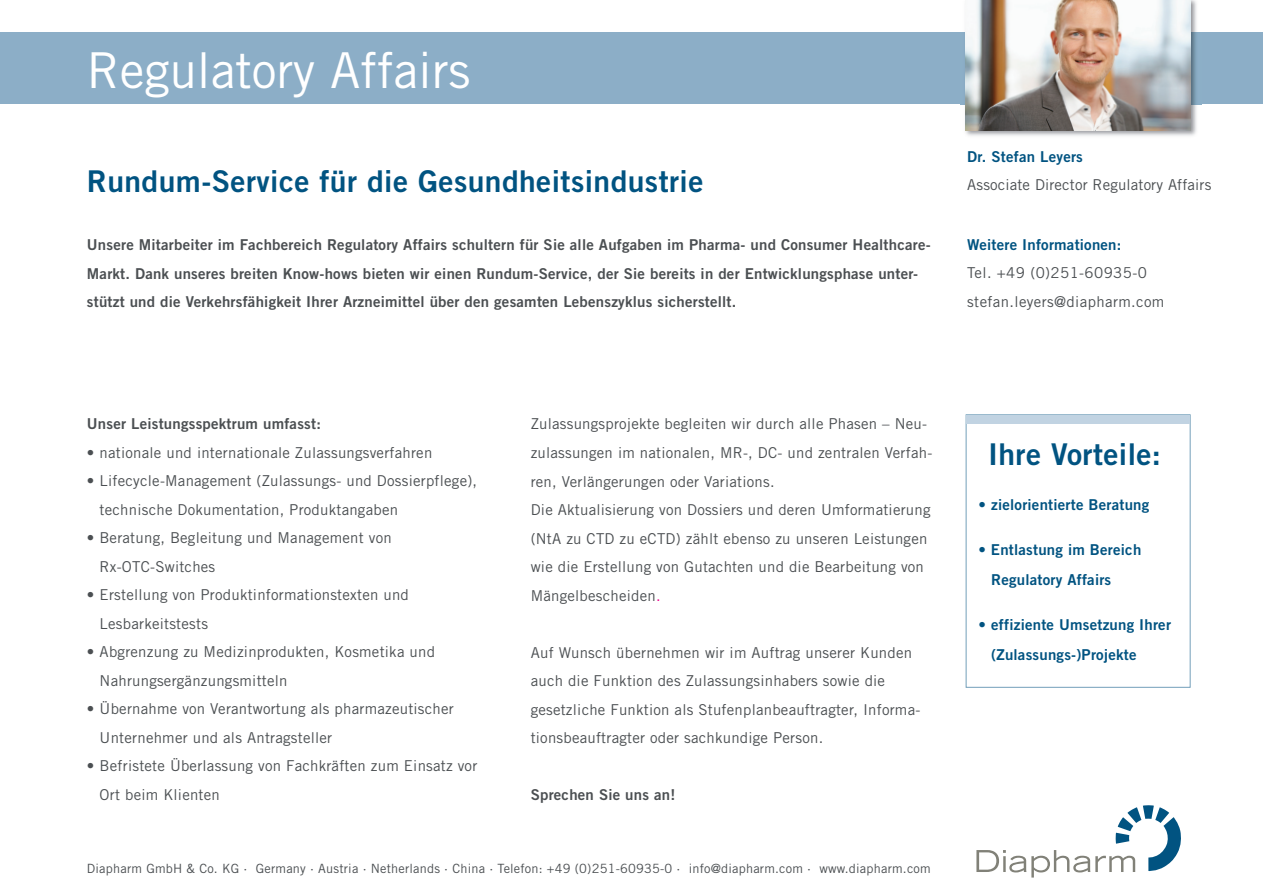
<style>
.page{position:relative;width:1263px;height:893px;background:#fff}
.page>*{position:absolute;margin:0;border:0;box-sizing:border-box;transform-origin:0 0}
.t1{font:49.5px "Trade Gothic";color:#fff}
.t2{font:30px "Trade Gothic Bold Two";letter-spacing:.015em;color:#015381}
.t3{font:15px/28.5px "Trade Gothic";letter-spacing:.015em;color:#4b4f52}
.t4{font:15px/28.5px "Trade Gothic Bold Two";letter-spacing:.015em;color:#4b4f52}
.t5{font:15px/30px "Trade Gothic Bold Two";letter-spacing:.015em;color:#015381}
.t6{font:12.75px "Trade Gothic";letter-spacing:.015em;color:#4b4f52}
.s1{color:#ed028c}
</style>
<div class="page">
<div style="left:966px;top:414px;width:224px;height:274px;border:1px solid #739fba"></div>
<div style="left:0;top:33px;width:1263px;height:71px;background:#8caec7"></div>
<div style="left:966px;top:415px;width:224px;height:9px;background:#c1d3e2"></div>
<img style="left:960px;top:0;width:242px;height:136px">
<img style="left:966px;top:0;width:224px;height:130px">
<svg style="left:976px;top:805px;width:205px;height:72px"></svg>
<h1 class="t1" style="left:87px;top:52px;width:385px">Regulatory Affairs</h1>
<h2 class="t2" style="left:87px;top:170px;width:618px">Rundum-Service für die Gesundheitsindustrie</h2>
<p class="t5" style="left:967px;top:143px;width:117px">Dr. Stefan Leyers</p>
<p class="t3" style="left:967px;top:172px;width:246px">Associate Director Regulatory Affairs</p>
<p class="t4" style="left:87px;top:232px;width:845px">Unsere Mitarbeiter im Fachbereich Regulatory Affairs schultern für Sie alle Aufgaben im Pharma- und Consumer He althcare-<br>Markt. Dank unseres breiten Know-hows bieten wir einen Rundum- Service, der Sie bereits in der Entwicklungsphase unter&shy;stützt und die Verkehrsfähigkeit Ihrer Arzneimittel über den gesamten Lebenszyklus sicherstellt.</p>
<p class="t5" style="left:967px;top:231px;width:156px">Weitere Informationen:</p>
<p class="t3" style="left:967px;top:260px;width:199px">Tel. +49 (0)251-60935-0 stefan.leyers@diapharm.com</p>
<p class="t4" style="left:87px;top:411px;width:236px">Unser Leistungsspektrum umfasst:</p>
<p class="t3" style="left:87px;top:439px;width:347px">• nationale und internationale Zulassungsverfahren</p>
<p class="t3" style="left:100px;top:468px;width:379px;text-indent:-13px">• Lifecycle-Management (Zulassungs- und Dossierpflege), technische Dokumentation, Produktangaben</p>
<p class="t3" style="left:100px;top:525px;width:294px;text-indent:-13px">• Beratung, Begleitung und Management von<br>Rx-OTC-Switches</p>
<p class="t3" style="left:100px;top:582px;width:311px;text-indent:-13px">• Erstellung von Produktinformationstexten und<br>Lesbarkeitstests</p>
<p class="t3" style="left:100px;top:639px;width:337px;text-indent:-13px">• Abgrenzung zu Medizin produkten, Kosmetika und<br>Nahrungsergänzungsmitteln</p>
<p class="t3" style="left:100px;top:696px;width:356px;text-indent:-13px">• Übernahme von Verantwortung als pharmazeutischer<br>Unternehmer und als Antragsteller</p>
<p class="t3" style="left:100px;top:753px;width:379px;text-indent:-13px">• Befristete Überlassung von Fachkräften zum Einsatz vor<br>Ort beim Klienten</p>
<p class="t3" style="left:531px;top:411px;width:403px">Zulassungsprojekte begleiten wir durch alle Phasen – Neu&shy;zulassungen im nationalen, MR-, DC- und zentralen Verfah&shy;ren, Verlängerungen oder Variations.<br>Die Aktualisierung von Dossiers und deren Umformatierung (NtA zu CTD zu eCTD) zählt ebenso zu unseren Leistungen wie die Erstellung von Gutachten und die Bearbeitung von Mängel bescheiden<span class="s1">.</span></p>
<p class="t3" style="left:531px;top:639px;width:391px">Auf Wunsch übernehmen wir im Auftrag unserer Kunden auch die Funktion des Zulassungsinhabers sowie die gesetzliche Funktion als Stufenplanbeauftragter, Informa - tionsbeauftragter oder sachkundige Person.</p>
<p class="t4" style="left:531px;top:782px;width:146px">Sprechen Sie uns an!</p>
<p class="t6" style="left:87px;top:864px;width:845px">Diapharm GmbH &amp; Co. KG · Germany · Austria · Netherlands · China · Telefon: +49 (0)251-60935-0 · info@diapharm.com · www.diapharm.com</p>
<h2 class="t2" style="left:988px;top:443px;width:175px">Ihre Vorteile:</h2>
<p class="t5" style="left:978px;top:491px;width:172px">• zielorientierte Beratung</p>
<p class="t5" style="left:991px;top:536px;width:152px;text-indent:-13px">• Entlastung im Bereich<br>Regulatory Affairs</p>
<p class="t5" style="left:991px;top:611px;width:181px;text-indent:-13px">• effiziente Umsetzung Ihrer (Zulassungs-)Projekte</p>
</div>
